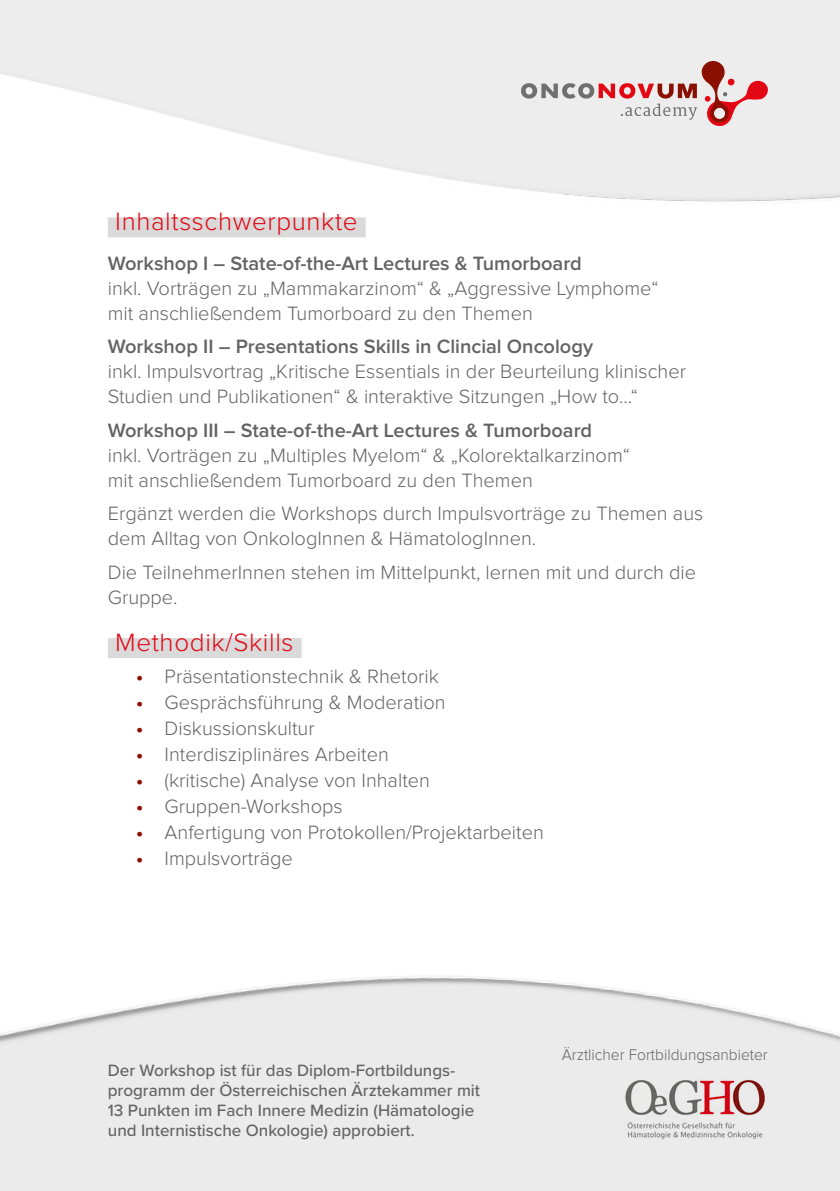
<style>
.page{position:relative;width:840px;height:1191px;background:#fff}
.page>*{position:absolute;margin:0;border:0;box-sizing:border-box;transform-origin:0 0}
.t1{font:300 26px "Proxima Nova";letter-spacing:.025em;color:#e30613}
.t2{font:300 20px/25px "Proxima Nova";color:#646363}
.t3{font:600 20px "Proxima Nova";color:#646363}
.t4{font:500 17px/20px "Proxima Nova";color:#646363}
.t5{font:300 16px "Proxima Nova";color:#646363}
.s1{font-weight:700;color:#8a1002}
</style>
<div class="page">
<img style="left:0;top:0;width:839px;height:238px">
<svg style="left:520px;top:61px;width:247px;height:65px;background:#dfc7c7"></svg>
<img style="left:622px;top:1076px;width:145px;height:65px">
<div style="left:108px;top:217px;width:257px;height:20px;background:#dadada"></div>
<div style="left:108px;top:638px;width:193px;height:20px;background:#dadada"></div>
<h1 class="t1" style="left:115px;top:210px;width:244px">Inhaltsschwerpunkte</h1>
<p class="t3" style="left:108px;top:254px;width:475px">Workshop I – State-of-the-Art Lectures &amp; Tumorboard</p>
<p class="t2" style="left:108px;top:276px;width:552px">inkl. Vorträgen zu „Mammakarzinom“ &amp; „Aggressive Lymphome“ mit anschließendem Tumorboard zu den Themen</p>
<p class="t3" style="left:108px;top:337px;width:486px">Workshop II – Presentations Skills in Clincial Oncology</p>
<p class="t2" style="left:108px;top:360px;width:579px">inkl. Impulsvortrag „Kritische Essentials in der Beurteilung klinischer<br>Studien und Publikationen“ &amp; interaktive Sitzungen „How to...“</p>
<p class="t3" style="left:108px;top:421px;width:485px">Workshop III – State-of-the-Art Lectures &amp; Tumorboard</p>
<p class="t2" style="left:108px;top:443px;width:523px">inkl. Vorträgen zu „Multiples Myelom“ &amp; „Kolorektalkarzinom“ mit anschließendem Tumorboard zu den Themen</p>
<p class="t2" style="left:108px;top:502px;width:596px">Ergänzt werden die Workshops durch Impulsvorträge zu Themen aus dem Alltag von OnkologInnen &amp; HämatologInnen.</p>
<p class="t2" style="left:108px;top:560px;width:589px">Die TeilnehmerInnen stehen im Mittelpunkt, lernen mit und durch die<br>Gruppe.</p>
<h1 class="t1" style="left:115px;top:630px;width:180px">Methodik/Skills</h1>
<p class="t2" style="left:136px;top:664px;width:304px"><span class="s1">•</span> Präsentationstechnik &amp; Rhetorik</p>
<p class="t2" style="left:136px;top:690px;width:311px"><span class="s1">•</span> Gesprächsführung &amp; Moderation</p>
<p class="t2" style="left:136px;top:716px;width:180px"><span class="s1">•</span> Diskussionskultur</p>
<p class="t2" style="left:136px;top:742px;width:254px"><span class="s1">•</span> Interdisziplinäres Arbeiten</p>
<p class="t2" style="left:136px;top:768px;width:295px"><span class="s1">•</span> (kritische) Analyse von Inhalten</p>
<p class="t2" style="left:136px;top:794px;width:208px"><span class="s1">•</span> Gruppen-Workshops</p>
<p class="t2" style="left:136px;top:820px;width:409px"><span class="s1">•</span> Anfertigung von Protokollen/Projektarbeiten</p>
<p class="t2" style="left:136px;top:846px;width:158px"><span class="s1">•</span> Impulsvorträge</p>
<p class="t4" style="left:108px;top:1059px;width:373px">Der Workshop ist für das Diplom-Fortbildungs&shy;programm der Österreichischen Ärztekammer mit 13 Punkten im Fach Innere Medizin (Hämatologie und Internistische Onkologie) approbiert.</p>
<p class="t5" style="left:561px;top:1047px;width:207px">Ärztlicher Fortbildungsanbieter</p>
</div>
